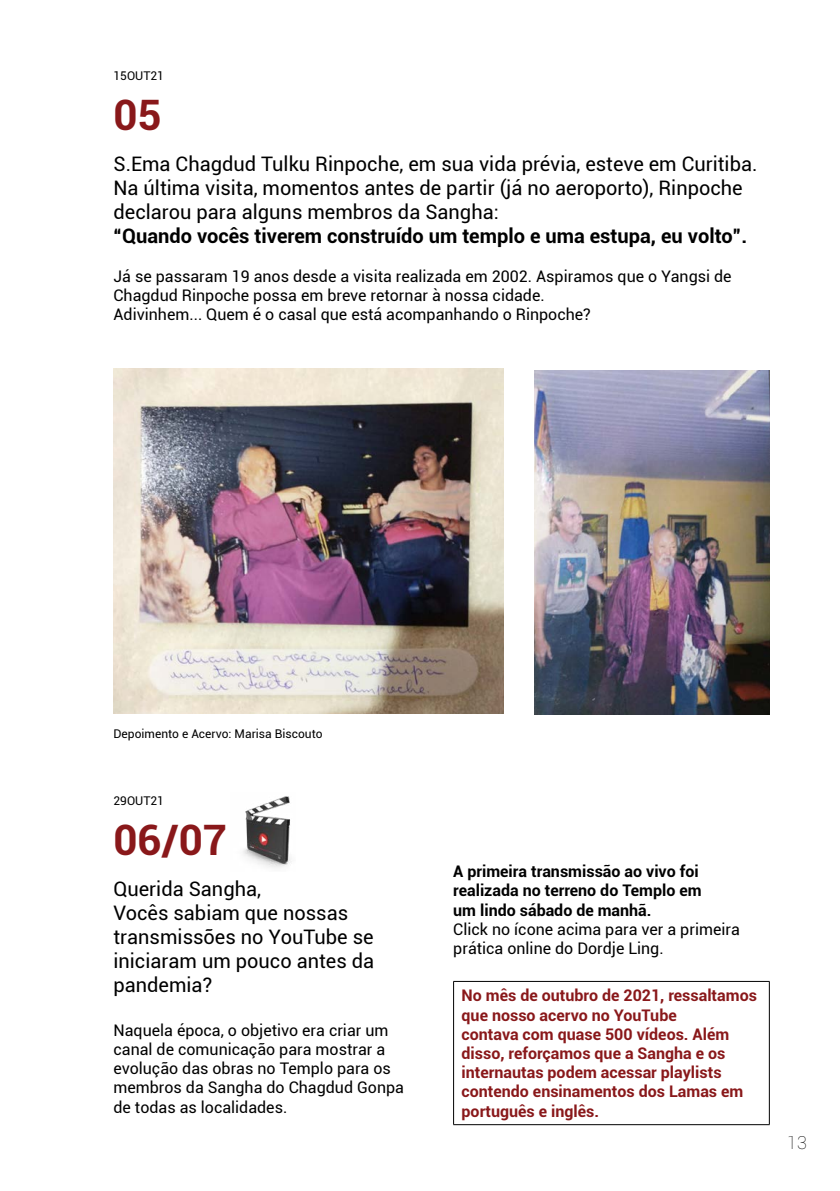
<style>
.page{position:relative;width:840px;height:1191px;background:#fff}
.page>*{position:absolute;margin:0;border:0;box-sizing:border-box;transform-origin:0 0}
.t1{font:700 42px "Roboto";color:#89181a}
.t2{font:20px/24px "Roboto";color:#000}
.t3{font:700 20px "Roboto";color:#000}
.t4{font:100 18px "Roboto";color:#000}
.t5{font:16px/19.2px "Roboto";color:#000}
.t6{font:700 16px/19.2px "Roboto";color:#89181a}
.t7{font:700 16px/19.2px "Roboto";color:#000}
.t8{font:12px "Roboto";color:#000}
</style>
<div class="page">
<img style="left:113px;top:368px;width:390px;height:345px">
<img style="left:534px;top:371px;width:234px;height:343px">
<img style="left:243px;top:796px;width:49px;height:72px">
<hr style="left:453px;top:981px;width:316px;height:1px;background:#000">
<hr style="left:453px;top:981px;width:1px;height:143px;background:#000">
<hr style="left:768px;top:981px;width:1px;height:143px;background:#000">
<hr style="left:453px;top:1124px;width:316px;height:1px;background:#000">
<p class="t8" style="left:113px;top:67px;width:52px">15OUT21</p>
<h1 class="t1" style="left:113px;top:86px;width:50px">05</h1>
<p class="t2" style="left:113px;top:151px;width:645px">S.Ema Chagdud Tulku Rinpoche, em sua vida prévia, esteve em Curitiba.<br>Na última visita, momentos antes de partir (já no aeroporto), Rinpoche declarou para alguns membros da Sangha:</p>
<p class="t3" style="left:113px;top:222px;width:634px">“Quando vocês tiverem construído um templo e uma estupa, eu volto”.</p>
<p class="t5" style="left:113px;top:266px;width:619px">Já se passaram 19 anos desde a visita realizada em 2002. Aspiramos que o Yangsi de<br>Chagdud Rinpoche possa em breve retornar à nossa cidade.<br>Adivinhem... Quem é o casal que está acompanhando o Rinpoche?</p>
<p class="t8" style="left:113px;top:725px;width:210px">Depoimento e Acervo: Marisa Biscouto</p>
<p class="t8" style="left:113px;top:792px;width:52px">29OUT21</p>
<h1 class="t1" style="left:113px;top:811px;width:115px">06/07</h1>
<p class="t2" style="left:113px;top:876px;width:262px">Querida Sangha,<br>Vocês sabiam que nossas transmissões no YouTube se iniciaram um pouco antes da pandemia?</p>
<p class="t5" style="left:113px;top:1019px;width:292px">Naquela época, o objetivo era criar um canal de comunicação para mostrar a evolução das obras no Templo para os membros da Sangha do Chagdud Gonpa de todas as localidades.</p>
<p class="t7" style="left:453px;top:861px;width:250px">A primeira transmissão ao vivo foi realizada no terreno do Templo em um lindo sábado de manhã.</p>
<p class="t5" style="left:453px;top:918px;width:288px">Click no ícone acima para ver a primeira prática online do Dordje Ling.</p>
<p class="t6" style="left:461px;top:985px;width:297px">No mês de outubro de 2021, ressaltamos que nosso acervo no YouTube<br>contava com quase 500 vídeos. Além disso, reforçamos que a Sangha e os internautas podem acessar playlists contendo ensinamentos dos Lamas em português e inglês.</p>
<p class="t4" style="left:786px;top:1130px;width:21px">13</p>
</div>
